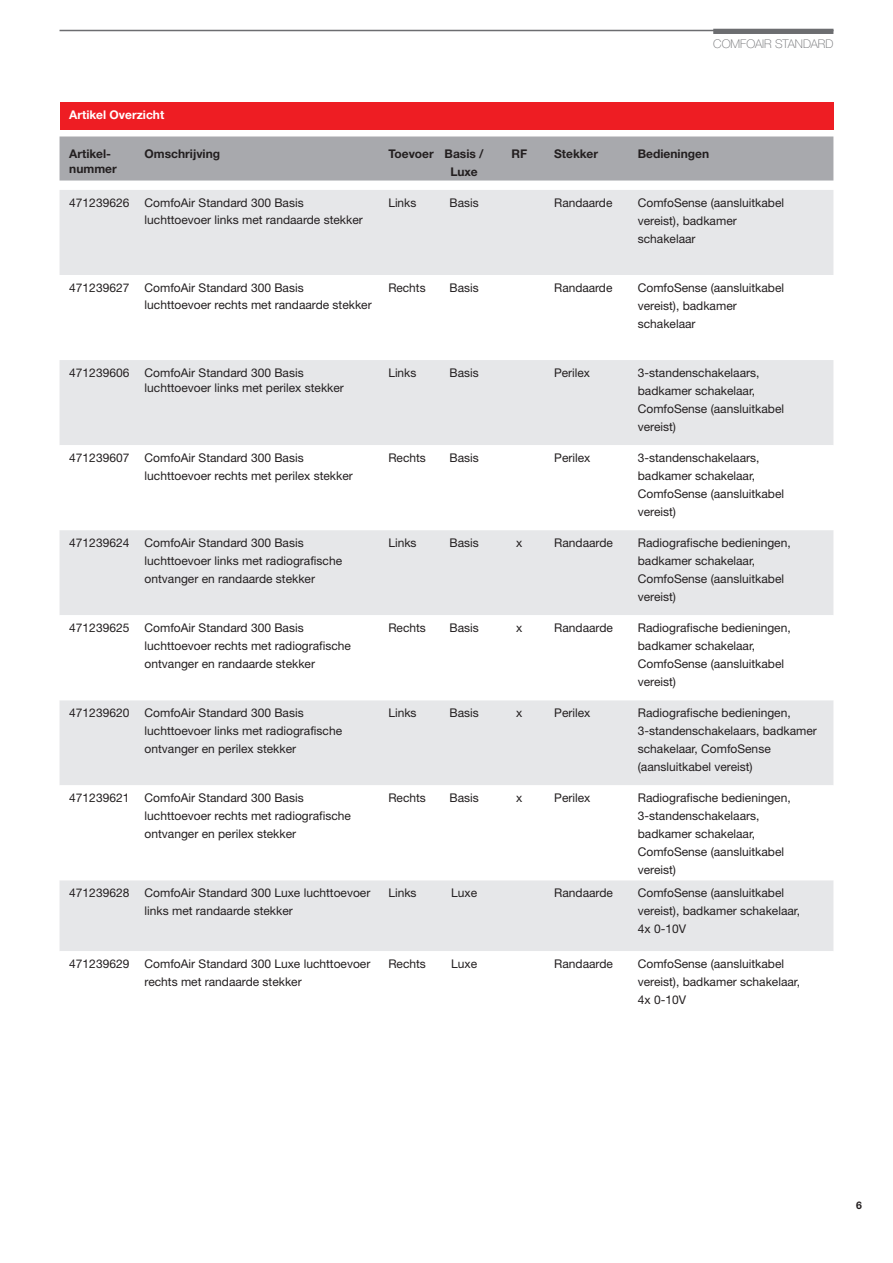
<style>
.page{position:relative;width:893px;height:1263px;background:#fff}
.page>*{position:absolute;margin:0;border:0;box-sizing:border-box;transform-origin:0 0}
.Copy_8_12pt_regular{font:12px/18px "Helvetica Neue LT Pro";color:#231f20}
.Copy_8_12pt_regular-2{font:700 12px "Helvetica Neue LTW1 G";color:#231f20}
.Kolumnentitel_8pt_re{font:100 12px "Helvetica Neue LTW1 G";color:#6c6d70}
.Overline_12_40pt_neg{font:700 12px "Helvetica Neue LTW1 G";color:#fff}
.Pagenumbers{font:700 10.5px "Helvetica Neue LTW1 G";color:#231f20}
</style>
<div class="page">
<div style="left:713px;top:29px;width:120px;height:5px;background:#6c6d70"></div>
<hr style="left:60px;top:30px;width:773px;height:1px;background:#6c6d70">
<div style="left:60px;top:102px;width:773px;height:28px;background:#ee1d23"></div>
<div style="left:60px;top:136px;width:773px;height:45px;background:#a8a9ad"></div>
<svg style="left:60px;top:190px;width:773px;height:255px;fill:#e6e7e9"></svg>
<svg style="left:60px;top:530px;width:773px;height:421px;fill:#e6e7e9"></svg>
<p class="Overline_12_40pt_neg" style="left:69px;top:107px;width:96px">Artikel Overzicht</p>
<p class="Copy_8_12pt_regular-2" style="left:69px;top:146px;width:43px">Artikel-</p>
<p class="Copy_8_12pt_regular-2" style="left:69px;top:161px;width:49px">nummer</p>
<p class="Copy_8_12pt_regular-2" style="left:145px;top:146px;width:77px">Omschrijving</p>
<p class="Copy_8_12pt_regular-2" style="left:388px;top:146px;width:47px">Toevoer</p>
<p class="Copy_8_12pt_regular-2" style="left:445px;top:146px;width:41px">Basis /</p>
<p class="Copy_8_12pt_regular-2" style="left:450px;top:164px;width:29px">Luxe</p>
<p class="Kolumnentitel_8pt_re" style="left:713px;top:36px;width:122px">COMFOAIR STANDARD</p>
<p class="Copy_8_12pt_regular-2" style="left:511px;top:146px;width:17px">RF</p>
<p class="Copy_8_12pt_regular-2" style="left:554px;top:146px;width:45px">Stekker</p>
<p class="Copy_8_12pt_regular-2" style="left:638px;top:146px;width:73px">Bedieningen</p>
<p class="Copy_8_12pt_regular" style="left:69px;top:193px;width:62px">471239626</p>
<p class="Copy_8_12pt_regular" style="left:145px;top:193px;width:161px">ComfoAir Standard 300 Basis</p>
<p class="Copy_8_12pt_regular" style="left:145px;top:210px;width:220px">luchttoevoer links met randaarde stekker</p>
<p class="Copy_8_12pt_regular" style="left:388px;top:193px;width:30px">Links</p>
<p class="Copy_8_12pt_regular" style="left:450px;top:193px;width:31px">Basis</p>
<p class="Copy_8_12pt_regular" style="left:554px;top:193px;width:60px">Randaarde</p>
<p class="Copy_8_12pt_regular" style="left:638px;top:193px;width:148px">ComfoSense (aansluitkabel</p>
<p class="Copy_8_12pt_regular" style="left:638px;top:211px;width:100px">vereist), badkamer</p>
<p class="Copy_8_12pt_regular" style="left:638px;top:229px;width:59px">schakelaar</p>
<p class="Copy_8_12pt_regular" style="left:69px;top:278px;width:62px">471239627</p>
<p class="Copy_8_12pt_regular" style="left:145px;top:278px;width:161px">ComfoAir Standard 300 Basis</p>
<p class="Copy_8_12pt_regular" style="left:145px;top:295px;width:229px">luchttoevoer rechts met randaarde stekker</p>
<p class="Copy_8_12pt_regular" style="left:388px;top:278px;width:39px">Rechts</p>
<p class="Copy_8_12pt_regular" style="left:450px;top:278px;width:31px">Basis</p>
<p class="Copy_8_12pt_regular" style="left:554px;top:278px;width:60px">Randaarde</p>
<p class="Copy_8_12pt_regular" style="left:638px;top:278px;width:148px">ComfoSense (aansluitkabel</p>
<p class="Copy_8_12pt_regular" style="left:638px;top:296px;width:100px">vereist), badkamer</p>
<p class="Copy_8_12pt_regular" style="left:638px;top:314px;width:59px">schakelaar</p>
<p class="Copy_8_12pt_regular" style="left:69px;top:364px;width:62px">471239606</p>
<p class="Copy_8_12pt_regular" style="left:145px;top:364px;width:161px">ComfoAir Standard 300 Basis</p>
<p class="Copy_8_12pt_regular" style="left:145px;top:379px;width:201px">luchttoevoer links met perilex stekker</p>
<p class="Copy_8_12pt_regular" style="left:388px;top:364px;width:30px">Links</p>
<p class="Copy_8_12pt_regular" style="left:450px;top:364px;width:31px">Basis</p>
<p class="Copy_8_12pt_regular" style="left:554px;top:364px;width:37px">Perilex</p>
<p class="Copy_8_12pt_regular" style="left:638px;top:364px;width:123px">3-standenschakelaars,</p>
<p class="Copy_8_12pt_regular" style="left:638px;top:382px;width:119px">badkamer schakelaar,</p>
<p class="Copy_8_12pt_regular" style="left:638px;top:400px;width:148px">ComfoSense (aansluitkabel</p>
<p class="Copy_8_12pt_regular" style="left:638px;top:418px;width:40px">vereist)</p>
<p class="Copy_8_12pt_regular" style="left:69px;top:449px;width:62px">471239607</p>
<p class="Copy_8_12pt_regular" style="left:145px;top:449px;width:161px">ComfoAir Standard 300 Basis</p>
<p class="Copy_8_12pt_regular" style="left:145px;top:467px;width:210px">luchttoevoer rechts met perilex stekker</p>
<p class="Copy_8_12pt_regular" style="left:388px;top:449px;width:39px">Rechts</p>
<p class="Copy_8_12pt_regular" style="left:449px;top:449px;width:31px">Basis</p>
<p class="Copy_8_12pt_regular" style="left:554px;top:449px;width:38px">Perilex</p>
<p class="Copy_8_12pt_regular" style="left:638px;top:449px;width:123px">3-standenschakelaars,</p>
<p class="Copy_8_12pt_regular" style="left:638px;top:467px;width:119px">badkamer schakelaar,</p>
<p class="Copy_8_12pt_regular" style="left:638px;top:485px;width:148px">ComfoSense (aansluitkabel</p>
<p class="Copy_8_12pt_regular" style="left:638px;top:503px;width:40px">vereist)</p>
<p class="Copy_8_12pt_regular" style="left:69px;top:534px;width:62px">471239624</p>
<p class="Copy_8_12pt_regular" style="left:145px;top:534px;width:161px">ComfoAir Standard 300 Basis</p>
<p class="Copy_8_12pt_regular" style="left:145px;top:552px;width:199px">luchttoevoer links met radiografische</p>
<p class="Copy_8_12pt_regular" style="left:145px;top:570px;width:172px">ontvanger en randaarde stekker</p>
<p class="Copy_8_12pt_regular" style="left:388px;top:534px;width:30px">Links</p>
<p class="Copy_8_12pt_regular" style="left:449px;top:534px;width:31px">Basis</p>
<p class="Copy_8_12pt_regular" style="left:516px;top:534px;width:8px">x</p>
<p class="Copy_8_12pt_regular" style="left:554px;top:534px;width:60px">Randaarde</p>
<p class="Copy_8_12pt_regular" style="left:638px;top:534px;width:154px">Radiografische bedieningen,</p>
<p class="Copy_8_12pt_regular" style="left:638px;top:552px;width:119px">badkamer schakelaar,</p>
<p class="Copy_8_12pt_regular" style="left:638px;top:570px;width:148px">ComfoSense (aansluitkabel</p>
<p class="Copy_8_12pt_regular" style="left:638px;top:588px;width:40px">vereist)</p>
<p class="Copy_8_12pt_regular" style="left:69px;top:619px;width:62px">471239625</p>
<p class="Copy_8_12pt_regular" style="left:145px;top:619px;width:161px">ComfoAir Standard 300 Basis</p>
<p class="Copy_8_12pt_regular" style="left:145px;top:637px;width:208px">luchttoevoer rechts met radiografische</p>
<p class="Copy_8_12pt_regular" style="left:145px;top:655px;width:172px">ontvanger en randaarde stekker</p>
<p class="Copy_8_12pt_regular" style="left:388px;top:619px;width:39px">Rechts</p>
<p class="Copy_8_12pt_regular" style="left:449px;top:619px;width:31px">Basis</p>
<p class="Copy_8_12pt_regular" style="left:516px;top:619px;width:8px">x</p>
<p class="Copy_8_12pt_regular" style="left:554px;top:619px;width:60px">Randaarde</p>
<p class="Copy_8_12pt_regular" style="left:638px;top:619px;width:154px">Radiografische bedieningen,</p>
<p class="Copy_8_12pt_regular" style="left:638px;top:637px;width:119px">badkamer schakelaar,</p>
<p class="Copy_8_12pt_regular" style="left:638px;top:655px;width:148px">ComfoSense (aansluitkabel</p>
<p class="Copy_8_12pt_regular" style="left:638px;top:673px;width:40px">vereist)</p>
<p class="Copy_8_12pt_regular" style="left:69px;top:704px;width:62px">471239620</p>
<p class="Copy_8_12pt_regular" style="left:145px;top:704px;width:161px">ComfoAir Standard 300 Basis</p>
<p class="Copy_8_12pt_regular" style="left:145px;top:722px;width:199px">luchttoevoer links met radiografische</p>
<p class="Copy_8_12pt_regular" style="left:145px;top:740px;width:153px">ontvanger en perilex stekker</p>
<p class="Copy_8_12pt_regular" style="left:388px;top:704px;width:30px">Links</p>
<p class="Copy_8_12pt_regular" style="left:449px;top:704px;width:31px">Basis</p>
<p class="Copy_8_12pt_regular" style="left:516px;top:704px;width:8px">x</p>
<p class="Copy_8_12pt_regular" style="left:554px;top:704px;width:38px">Perilex</p>
<p class="Copy_8_12pt_regular" style="left:638px;top:704px;width:154px">Radiografische bedieningen,</p>
<p class="Copy_8_12pt_regular" style="left:638px;top:722px;width:180px">3-standenschakelaars, badkamer schakelaar, ComfoSense (aansluitkabel vereist)</p>
<p class="Copy_8_12pt_regular" style="left:69px;top:789px;width:62px">471239621</p>
<p class="Copy_8_12pt_regular" style="left:145px;top:789px;width:161px">ComfoAir Standard 300 Basis</p>
<p class="Copy_8_12pt_regular" style="left:145px;top:807px;width:208px">luchttoevoer rechts met radiografische ontvanger en perilex stekker</p>
<p class="Copy_8_12pt_regular" style="left:388px;top:789px;width:39px">Rechts</p>
<p class="Copy_8_12pt_regular" style="left:449px;top:789px;width:31px">Basis</p>
<p class="Copy_8_12pt_regular" style="left:516px;top:789px;width:8px">x</p>
<p class="Copy_8_12pt_regular" style="left:554px;top:789px;width:38px">Perilex</p>
<p class="Copy_8_12pt_regular" style="left:638px;top:789px;width:154px">Radiografische bedieningen,</p>
<p class="Copy_8_12pt_regular" style="left:638px;top:807px;width:123px">3-standenschakelaars,</p>
<p class="Copy_8_12pt_regular" style="left:638px;top:825px;width:119px">badkamer schakelaar,</p>
<p class="Copy_8_12pt_regular" style="left:638px;top:843px;width:148px">ComfoSense (aansluitkabel</p>
<p class="Copy_8_12pt_regular" style="left:638px;top:861px;width:40px">vereist)</p>
<p class="Copy_8_12pt_regular" style="left:69px;top:884px;width:62px">471239628</p>
<p class="Copy_8_12pt_regular" style="left:145px;top:884px;width:227px">ComfoAir Standard 300 Luxe luchttoevoer links met randaarde stekker</p>
<p class="Copy_8_12pt_regular" style="left:388px;top:884px;width:30px">Links</p>
<p class="Copy_8_12pt_regular" style="left:451px;top:884px;width:28px">Luxe</p>
<p class="Copy_8_12pt_regular" style="left:554px;top:884px;width:60px">Randaarde</p>
<p class="Copy_8_12pt_regular" style="left:638px;top:884px;width:148px">ComfoSense (aansluitkabel</p>
<p class="Copy_8_12pt_regular" style="left:638px;top:902px;width:164px">vereist), badkamer schakelaar,</p>
<p class="Copy_8_12pt_regular" style="left:638px;top:920px;width:50px">4x 0-10V</p>
<p class="Copy_8_12pt_regular" style="left:69px;top:955px;width:62px">471239629</p>
<p class="Copy_8_12pt_regular" style="left:145px;top:955px;width:227px">ComfoAir Standard 300 Luxe luchttoevoer rechts met randaarde stekker</p>
<p class="Copy_8_12pt_regular" style="left:388px;top:955px;width:39px">Rechts</p>
<p class="Copy_8_12pt_regular" style="left:451px;top:955px;width:28px">Luxe</p>
<p class="Copy_8_12pt_regular" style="left:554px;top:955px;width:60px">Randaarde</p>
<p class="Copy_8_12pt_regular" style="left:638px;top:955px;width:148px">ComfoSense (aansluitkabel</p>
<p class="Copy_8_12pt_regular" style="left:638px;top:973px;width:164px">vereist), badkamer schakelaar,</p>
<p class="Copy_8_12pt_regular" style="left:638px;top:991px;width:50px">4x 0-10V</p>
<p class="Pagenumbers" style="left:856px;top:1198px;width:7px">6</p>
</div>
